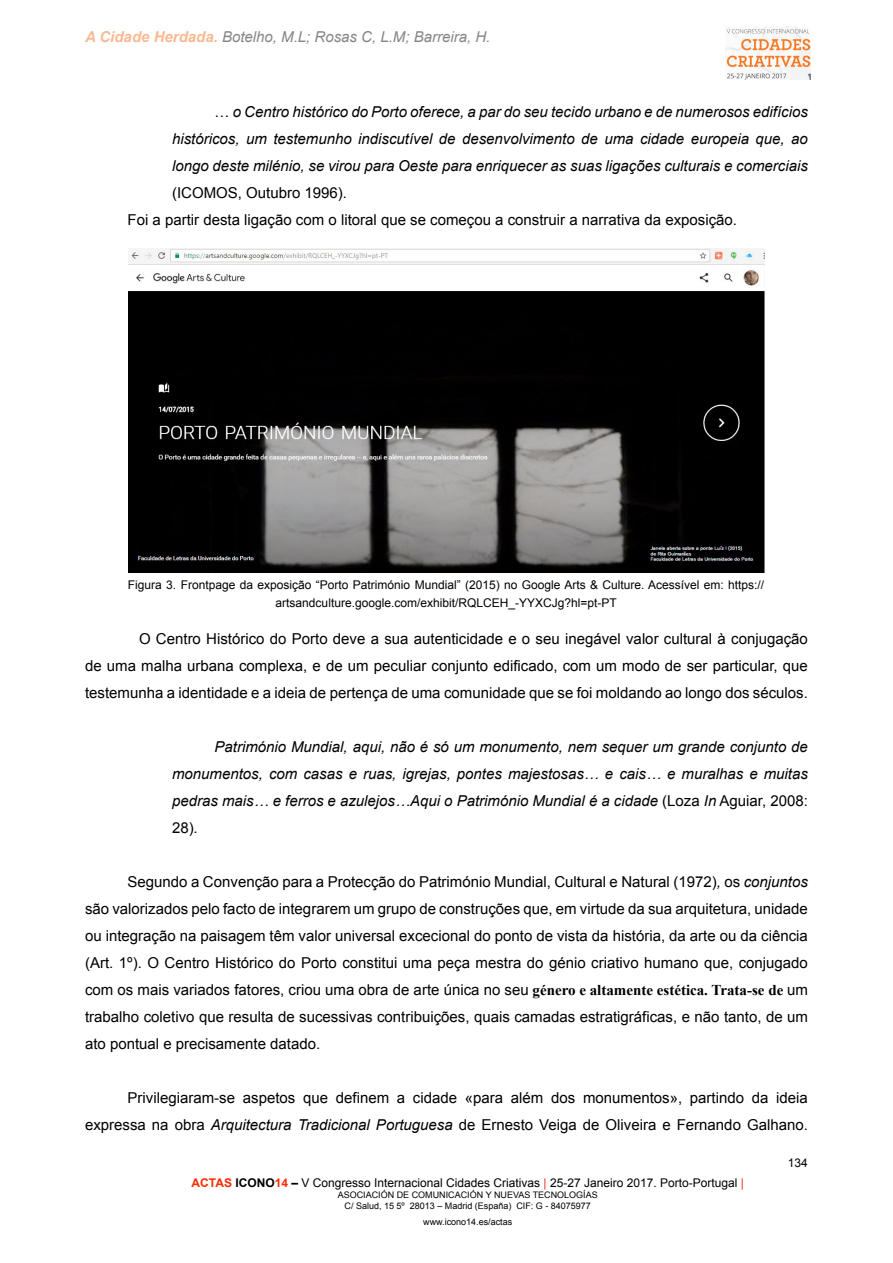
<style>
.page{position:relative;width:893px;height:1263px;background:#fff}
.page>*{position:absolute;margin:0;border:0;box-sizing:border-box;transform-origin:0 0}
.t1{font:15px/27px "Arial";color:#000;text-align:justify}
.t2{font:italic 15px/27px "Arial";color:#000;text-align:justify}
.t3{font:italic 15px "Arial";color:#868686}
.t4{font:12px/18px "Arial";color:#000;text-align:center}
.t5{font:9px/10.8px "Arial";color:#000;text-align:center}
.s1{font-weight:700;color:#fab992}
.s2{font-style:normal}
.s3{font-style:italic}
.s4{font-family:"Times New Roman";font-weight:700}
.s5{font-weight:700;color:#ff2b06}
.s6{font-weight:700}
.s7{color:#ff2b06}
</style>
<div class="page">
<img style="left:725px;top:27px;width:86px;height:53px">
<img style="left:129px;top:249px;width:635px;height:324px">
<p class="t3" style="left:85px;top:27px;width:407px"><span class="s1">A Cidade Herdada.</span> Botelho, M.L; Rosas C, L.M; Barreira, H.</p>
<p class="t2" style="left:172px;top:99px;width:637px;text-indent:43px"><span class="s2">…</span> o Centro histórico do Porto oferece, a par do seu tecido urbano e de numerosos edifícios históricos, um testemunho indiscutível de desenvolvimento de uma cidade europeia que, ao longo deste milénio, se virou para Oeste para enriquecer as suas ligações culturais e comerciais</p>
<p class="t1" style="left:128px;top:180px;width:611px;text-indent:44px">(ICOMOS, Outubro 1996).<br>Foi a partir desta ligação com o litoral que se começou a construir a narrativa da exposição.</p>
<p class="t4" style="left:128px;top:576px;width:638px">Figura 3. Frontpage da exposição “Porto Património Mundial” (2015) no Google Arts &amp; Culture. Acessível em: https:// artsandculture.google.com/exhibit/RQLCEH_-YYXCJg?hl=pt-PT</p>
<p class="t1" style="left:85px;top:625px;width:724px;text-indent:54px">O Centro Histórico do Porto deve a sua autenticidade e o seu inegável valor cultural à conjugação de uma malha urbana complexa, e de um peculiar conjunto edificado, com um modo de ser particular, que testemunha a identidade e a ideia de pertença de uma comunidade que se foi moldando ao longo dos séculos.</p>
<p class="t2" style="left:172px;top:733px;width:637px;text-indent:43px">Património Mundial, aqui, não é só um monumento, nem sequer um grande conjunto de monumentos, com casas e ruas, igrejas, pontes majestosas… e cais… e muralhas e muitas pedras mais… e ferros e azulejos…Aqui o Património Mundial é a cidade <span class="s2">(Loza</span> In <span class="s2">Aguiar, 2008:<br>28)</span>.</p>
<p class="t1" style="left:85px;top:868px;width:724px;text-indent:42px">Segundo a Convenção para a Protecção do Património Mundial, Cultural e Natural (1972)<span class="s3">,</span> os <span class="s3">conjuntos </span>são valorizados pelo facto de integrarem um grupo de construções que, em virtude da sua arquitetura, unidade ou integração na paisagem têm valor universal excecional do ponto de vista da história, da arte ou da ciência (Art. 1º). O Centro Histórico do Porto constitui uma peça mestra do génio criativo humano que, conjugado com os mais variados fatores, criou uma obra de arte única no seu <span class="s4">género e altamente estética. Trata-se de</span> um trabalho coletivo que resulta de sucessivas contribuições, quais camadas estratigráficas, e não tanto, de um ato pontual e precisamente datado.</p>
<p class="t1" style="left:85px;top:1084px;width:724px;text-align:right">Privilegiaram-se aspetos que definem a cidade «para além dos monumentos», partindo da ideia expressa na obra <span class="s3">Arquitectura Tradicional Portuguesa</span> de Ernesto Veiga de Oliveira e Fernando Galhano.</p>
<p class="t4" style="left:192px;top:1174px;width:554px"><span class="s5">ACTAS</span> <span class="s6">ICONO</span><span class="s5">14</span> <span class="s6">–</span> V Congresso Internacional Cidades Criativas <span class="s7">|</span> 25-27 Janeiro 2017. Porto-Portugal <span class="s7">|</span></p>
<p class="t5" style="left:338px;top:1189px;width:261px">ASOCIACIÓN DE COMUNICACIÓN Y NUEVAS TECNOLOGÍAS<br>C/ Salud, 15 5º 28013 – Madrid (España) CIF: G - 84075977</p>
<p class="t5" style="left:423px;top:1216px;width:91px">www.icono14.es/actas</p>
<p class="t4" style="left:788px;top:1154px;width:22px">134</p>
</div>
